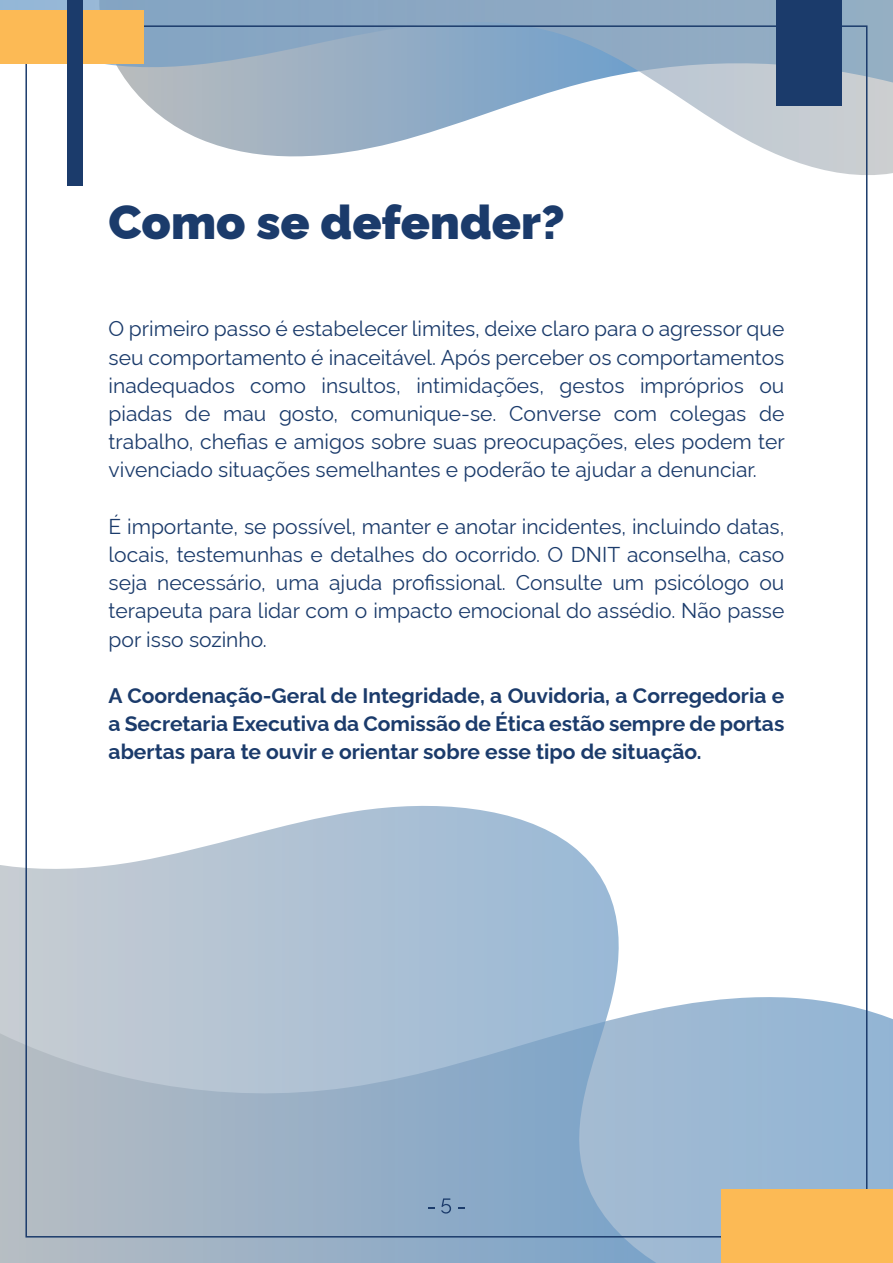
<style>
.page{position:relative;width:893px;height:1263px;background:#fff}
.page>*{position:absolute;margin:0;border:0;box-sizing:border-box;transform-origin:0 0}
.t1{font:900 48px "Rawline";color:#1b3b6b}
.t2{font:21px/28.2px "Rawline";color:#1b3b6b;text-align:justify}
.t3{font:700 21px/28.2px "Rawline";color:#1b3b6b;text-align:justify}
</style>
<div class="page">
<svg style="left:774px;top:993px;width:119px;height:196px;background:#99b8d5"></svg>
<svg style="left:0;top:806px;width:774px;height:457px;background:#b1c3d5"></svg>
<svg style="left:0;top:0;width:893px;height:191px"></svg>
<div style="left:0;top:10px;width:144px;height:54px;background:#fcba55"></div>
<div style="left:776px;top:0;width:65px;height:105px;background:#1b3b6b"></div>
<div style="left:67px;top:0;width:16px;height:185px;background:#1b3b6b"></div>
<div style="left:720px;top:1189px;width:173px;height:74px;background:#fcba55"></div>
<svg style="left:441px;top:1198px;width:10px;height:15px"></svg>
<h1 class="t1" style="left:109px;top:185px;width:458px">Como se defender?</h1>
<p class="t2" style="left:109px;top:313px;width:678px">O primeiro passo é estabelecer limites, deixe claro para o agressor que seu comportamento é inaceitável. Após perceber os comportamentos inadequados como insultos, intimidações, gestos impróprios ou piadas de mau gosto, comunique-se. Converse com colegas de trabalho, chefias e amigos sobre suas preocupações, eles podem ter vivenciado situações semelhantes e poderão te ajudar a denunciar.</p>
<p class="t2" style="left:109px;top:510px;width:677px">É importante, se possível, manter e anotar incidentes, incluindo datas, locais, testemunhas e detalhes do ocorrido. O DNIT aconselha, caso seja necessário, uma ajuda profissional. Consulte um psicólogo ou terapeuta para lidar com o impacto emocional do assédio. Não passe por isso sozinho.</p>
<p class="t3" style="left:109px;top:679px;width:677px">A Coordenação-Geral de Integridade, a Ouvidoria, a Corregedoria e a Secretaria Executiva da Comissão de Ética estão sempre de portas abertas para te ouvir e orientar sobre esse tipo de situação.</p>
</div>
